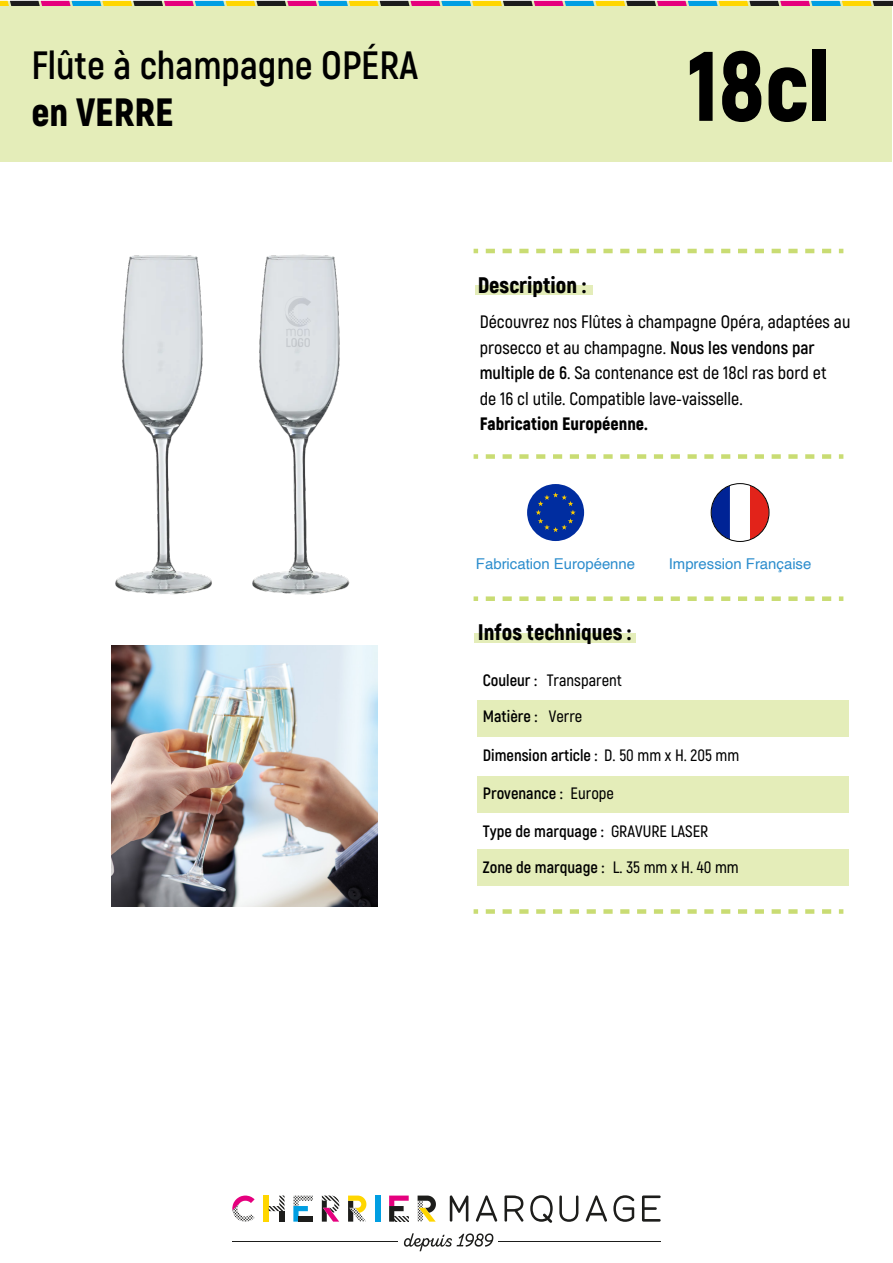
<style>
.page{position:relative;width:893px;height:1263px;background:#fff}
.page>*{position:absolute;margin:0;border:0;box-sizing:border-box;transform-origin:0 0}
.t1{font:900 98.55px "Akrobat";color:#000}
.t2{font:700 39.45px "Akrobat";color:#000}
.t3{font:900 39.45px "Akrobat";color:#000}
.t4{font:900 22.5px "Akrobat";color:#000}
.t5{font:600 18px/25.5px "Akrobat";color:#000}
.t6{font:900 18px "Akrobat";color:#000}
.t7{font:700 16.5px/36.2px "Akrobat";color:#000}
.t8{font:14.85px "Helvetica";color:#2c8dcd}
.s1{font-weight:700}
.s2{font-weight:600}
</style>
<div class="page">
<div style="left:0;top:1px;width:892px;height:161px;background:#e4edb9"></div>
<svg style="left:0;top:1px;width:893px;height:5px;background:#866d63"></svg>
<svg style="left:232px;top:1195px;width:23px;height:26px"></svg>
<svg style="left:293px;top:1195px;width:20px;height:26px"></svg>
<svg style="left:389px;top:1195px;width:20px;height:26px"></svg>
<div style="left:375px;top:1195px;width:5px;height:26px;background:#009ee2"></div>
<div style="left:263px;top:1195px;width:6px;height:26px;background:#ffd600"></div>
<div style="left:279px;top:1211px;width:5px;height:10px;background:#1d1d1b"></div>
<svg style="left:269px;top:1195px;width:15px;height:16px"></svg>
<svg style="left:322px;top:1195px;width:17px;height:26px"></svg>
<svg style="left:348px;top:1195px;width:18px;height:26px"></svg>
<svg style="left:418px;top:1195px;width:18px;height:26px"></svg>
<svg style="left:450px;top:1195px;width:18px;height:26px"></svg>
<svg style="left:476px;top:1195px;width:21px;height:26px"></svg>
<svg style="left:504px;top:1195px;width:19px;height:26px"></svg>
<svg style="left:530px;top:1195px;width:23px;height:28px"></svg>
<svg style="left:559px;top:1195px;width:19px;height:27px"></svg>
<svg style="left:586px;top:1195px;width:21px;height:26px"></svg>
<svg style="left:613px;top:1195px;width:21px;height:27px"></svg>
<svg style="left:642px;top:1195px;width:19px;height:26px"></svg>
<svg style="left:404px;top:1233px;width:89px;height:18px"></svg>
<hr style="left:232px;top:1241px;width:166px;height:1px;background:#1d1d1b">
<hr style="left:498px;top:1241px;width:163px;height:1px;background:#1d1d1b">
<div style="left:477px;top:700px;width:371px;height:36px;background:#e4edb9"></div>
<div style="left:477px;top:777px;width:371px;height:36px;background:#e4edb9"></div>
<div style="left:477px;top:849px;width:371px;height:36px;background:#e4edb9"></div>
<div style="left:475px;top:285px;width:118px;height:10px;background:#e4edb9"></div>
<svg style="left:474px;top:454px;width:4px;height:5px"></svg>
<svg style="left:486px;top:454px;width:357px;height:5px"></svg>
<svg style="left:474px;top:249px;width:4px;height:4px"></svg>
<svg style="left:486px;top:249px;width:357px;height:4px"></svg>
<div style="left:475px;top:633px;width:161px;height:9px;background:#e4edb9"></div>
<svg style="left:474px;top:596px;width:4px;height:5px"></svg>
<svg style="left:486px;top:596px;width:357px;height:5px"></svg>
<svg style="left:474px;top:909px;width:4px;height:5px"></svg>
<svg style="left:486px;top:909px;width:357px;height:5px"></svg>
<img style="left:115px;top:254px;width:235px;height:341px">
<img style="left:112px;top:645px;width:266px;height:261px">
<svg style="left:527px;top:484px;width:57px;height:57px"></svg>
<svg style="left:711px;top:484px;width:58px;height:57px"></svg>
<div style="left:711px;top:483px;width:58px;height:59px;border:1px solid #000;border-radius:50%"></div>
<h2 class="t2" style="left:31px;top:41px;width:388px">Flûte à champagne OPÉRA</h2>
<h2 class="t3" style="left:31px;top:87px;width:144px">en VERRE</h2>
<h1 class="t1" style="left:688px;top:22px;width:144px">18cl</h1>
<p class="t4" style="left:478px;top:270px;width:109px">Description :</p>
<p class="t5" style="left:480px;top:309px;width:372px">Découvrez nos Flûtes à champagne Opéra, adaptées au prosecco et au champagne. <span class="s1">Nous les vendons par multiple de 6</span>. Sa contenance est de 18cl ras bord et<br>de 16 cl utile. Compatible lave-vaisselle.</p>
<p class="t6" style="left:480px;top:412px;width:170px">Fabrication Européenne.</p>
<p class="t8" style="left:476px;top:552px;width:161px">Fabrication Européenne</p>
<p class="t4" style="left:478px;top:618px;width:155px">Infos techniques :</p>
<p class="t7" style="left:483px;top:662px;width:141px">Couleur : <span class="s2">Transparent<br></span>Matière : <span class="s2">Verre</span></p>
<p class="t8" style="left:669px;top:552px;width:144px">Impression Française</p>
<p class="t7" style="left:483px;top:737px;width:258px">Dimension article : <span class="s2">D. 50 mm x H. 205 mm</span></p>
<p class="t7" style="left:483px;top:775px;width:133px">Provenance : <span class="s2">Europe</span></p>
<p class="t7" style="left:483px;top:813px;width:227px">Type de marquage : <span class="s2">GRAVURE LASER</span></p>
<p class="t7" style="left:483px;top:849px;width:258px">Zone de marquage : <span class="s2">L. 35 mm x H. 40 mm</span></p>
</div>
